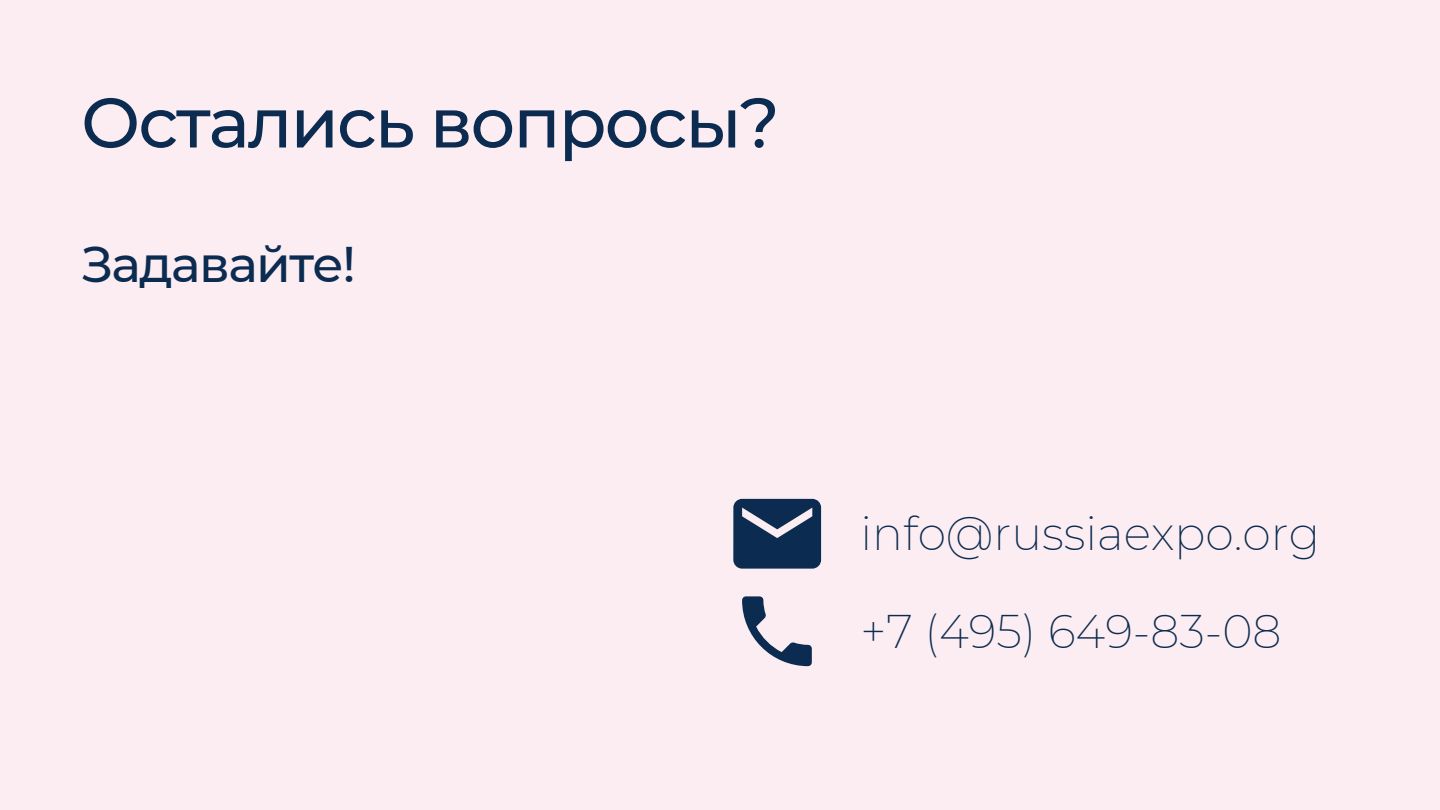
<style>
.page{position:relative;width:1440px;height:810px;background:#fbedf1}
.page>*{position:absolute;margin:0;border:0;box-sizing:border-box;transform-origin:0 0}
.t1{font:500 70px "Montserrat";letter-spacing:-.03em;color:#0c2b50}
.t2{font:500 50px "Montserrat";letter-spacing:-.03em;color:#0c2b50}
.t3{font:200 46.1px "Montserrat";color:#0c2b50}
</style>
<div class="page">
<svg style="left:742px;top:596px;width:70px;height:70px"></svg>
<svg style="left:733px;top:499px;width:88px;height:70px;background:#284263"></svg>
<p class="t1" style="left:81px;top:80px;width:700px">Остались вопросы?</p>
<p class="t2" style="left:81px;top:234px;width:276px">Задавайте!</p>
<p class="t3" style="left:860px;top:505px;width:461px">info@russiaexpo.org</p>
<p class="t3" style="left:860px;top:603px;width:423px">+7 (495) 649-83-08</p>
</div>
